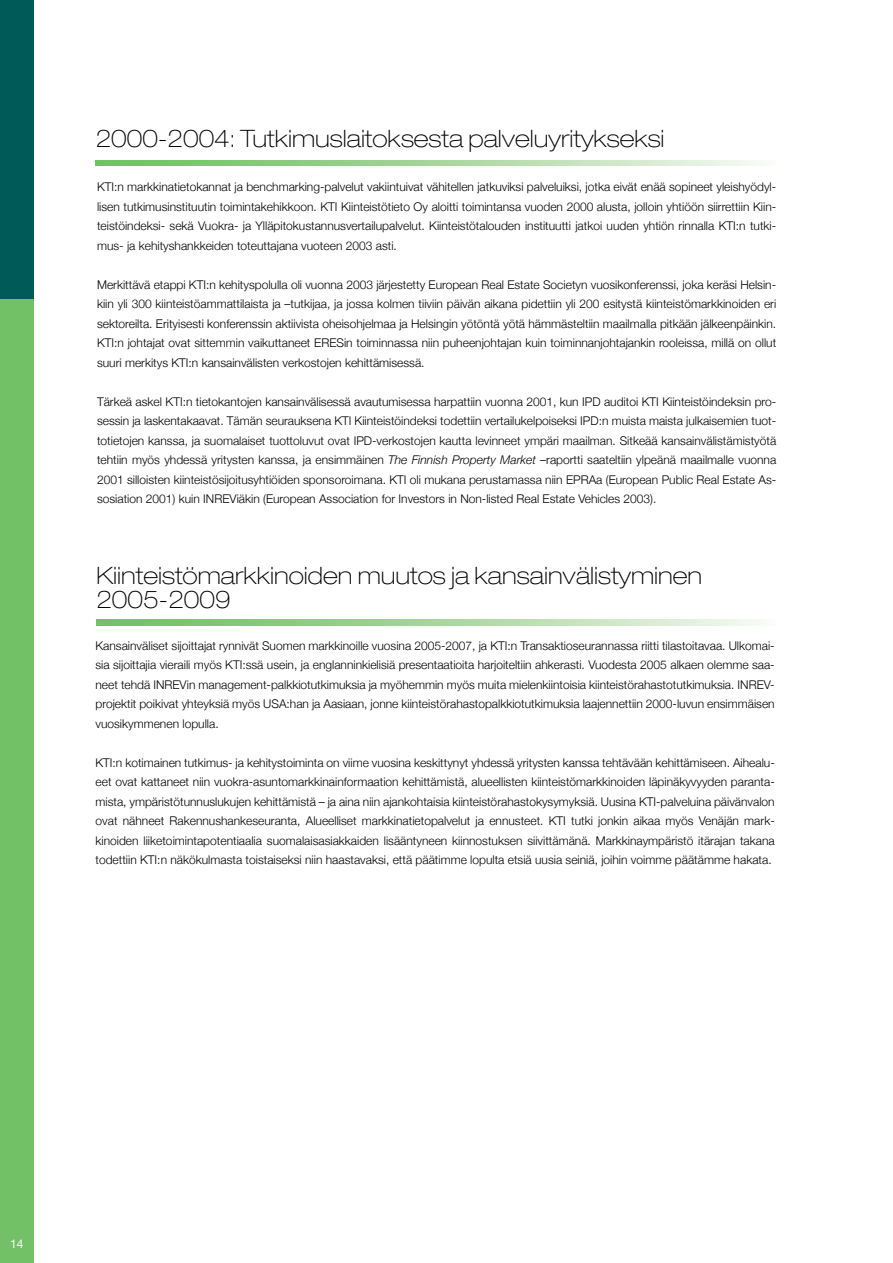
<style>
.page{position:relative;width:893px;height:1263px;background:#fff}
.page>*{position:absolute;margin:0;border:0;box-sizing:border-box;transform-origin:0 0}
.t1{font:100 expanded 24px/24px "Helvetica Neue";color:#000}
.t2{font:300 12px/19.5px "Helvetica Neue";color:#000;text-align:justify}
.t3{font:12px "Helvetica Neue";color:#fff}
.s1{font-style:italic}
</style>
<div class="page">
<div style="left:0;top:0;width:33px;height:1263px;background:#73c167"></div>
<div style="left:0;top:0;width:33px;height:298px;background:#005a58"></div>
<svg style="left:96px;top:160px;width:662px;height:6px;background:#aad7a0"></svg>
<svg style="left:97px;top:620px;width:662px;height:5px;background:#aad7a0"></svg>
<h1 class="t1" style="left:96px;top:126px;width:570px">2000-2004: Tutkimuslaitoksesta palveluyritykseksi</h1>
<p class="t2" style="left:97px;top:177px;width:681px">KTI:n markkinatietokannat ja benchmarking-palvelut vakiintuivat vähitellen jatkuviksi palveluiksi, jotka eivät enää sopineet yleishyödyl&shy;lisen tutkimusinstituutin toimintakehikkoon. KTI Kiinteistötieto Oy aloitti toimintansa vuoden 2000 alusta, jolloin yhtiöön siirrettiin Kiin&shy;teistöindeksi- sekä Vuokra- ja Ylläpitokustannusvertailupalvelut. Kiinteistötalouden instituutti jatkoi uuden yhtiön rinnalla KTI:n tutki&shy;mus- ja kehityshankkeiden toteuttajana vuoteen 2003 asti.</p>
<p class="t2" style="left:97px;top:274px;width:681px">Merkittävä etappi KTI:n kehityspolulla oli vuonna 2003 järjestetty European Real Estate Societyn vuosikonferenssi, joka keräsi Helsin&shy;kiin yli 300 kiinteistöammattilaista ja –tutkijaa, ja jossa kolmen tiiviin päivän aikana pidettiin yli 200 esitystä kiinteistömarkkinoiden eri sektoreilta. Erityisesti konferenssin aktiivista oheisohjelmaa ja Helsingin yötöntä yötä hämmästeltiin maailmalla pitkään jälkeenpäinkin.<br>KTI:n johtajat ovat sittemmin vaikuttaneet ERESin toiminnassa niin puheenjohtajan kuin toiminnanjohtajankin rooleissa, millä on ollut suuri merkitys KTI:n kansainvälisten verkostojen kehittämisessä.</p>
<p class="t2" style="left:97px;top:391px;width:681px">Tärkeä askel KTI:n tietokantojen kansainvälisessä avautumisessa harpattiin vuonna 2001, kun IPD auditoi KTI Kiinteistöindeksin pro&shy;sessin ja laskentakaavat. Tämän seurauksena KTI Kiinteistöindeksi todettiin vertailukelpoiseksi IPD:n muista maista julkaisemien tuot&shy;totietojen kanssa, ja suomalaiset tuottoluvut ovat IPD-verkostojen kautta levinneet ympäri maailman. Sitkeää kansainvälistämistyötä tehtiin myös yhdessä yritysten kanssa, ja ensimmäinen <span class="s1">The Finnish Property Market</span> –raportti saateltiin ylpeänä maailmalle vuonna 2001 silloisten kiinteistösijoitusyhtiöiden sponsoroimana. KTI oli mukana perustamassa niin EPRAa (European Public Real Estate As&shy;sosiation 2001) kuin INREViäkin (European Association for Investors in Non-listed Real Estate Vehicles 2003).</p>
<h1 class="t1" style="left:96px;top:563px;width:607px">Kiinteistömarkkinoiden muutos ja kansainvälistyminen<br>2005-2009</h1>
<p class="t2" style="left:96px;top:636px;width:681px">Kansainväliset sijoittajat rynnivät Suomen markkinoille vuosina 2005-2007, ja KTI:n Transaktioseurannassa riitti tilastoitavaa. Ulkomai&shy;sia sijoittajia vieraili myös KTI:ssä usein, ja englanninkielisiä presentaatioita harjoiteltiin ahkerasti. Vuodesta 2005 alkaen olemme saa&shy;neet tehdä INREVin management-palkkiotutkimuksia ja myöhemmin myös muita mielenkiintoisia kiinteistörahastotutkimuksia. INREV&shy;projektit poikivat yhteyksiä myös USA:han ja Aasiaan, jonne kiinteistörahastopalkkiotutkimuksia laajennettiin 2000-luvun ensimmäisen vuosikymmenen lopulla.</p>
<p class="t2" style="left:96px;top:753px;width:681px">KTI:n kotimainen tutkimus- ja kehitystoiminta on viime vuosina keskittynyt yhdessä yritysten kanssa tehtävään kehittämiseen. Aihealu&shy;eet ovat kattaneet niin vuokra-asuntomarkkinainformaation kehittämistä, alueellisten kiinteistömarkkinoiden läpinäkyvyyden paranta&shy;mista, ympäristötunnuslukujen kehittämistä – ja aina niin ajankohtaisia kiinteistörahastokysymyksiä. Uusina KTI-palveluina päivänvalon ovat nähneet Rakennushankeseuranta, Alueelliset markkinatietopalvelut ja ennusteet. KTI tutki jonkin aikaa myös Venäjän mark&shy;kinoiden liiketoimintapotentiaalia suomalaisasiakkaiden lisääntyneen kiinnostuksen siivittämänä. Markkinaympäristö itärajan takana todettiin KTI:n näkökulmasta toistaiseksi niin haastavaksi, että päätimme lopulta etsiä uusia seiniä, joihin voimme päätämme hakata.</p>
<p class="t3" style="left:10px;top:1236px;width:15px">14</p>
</div>
